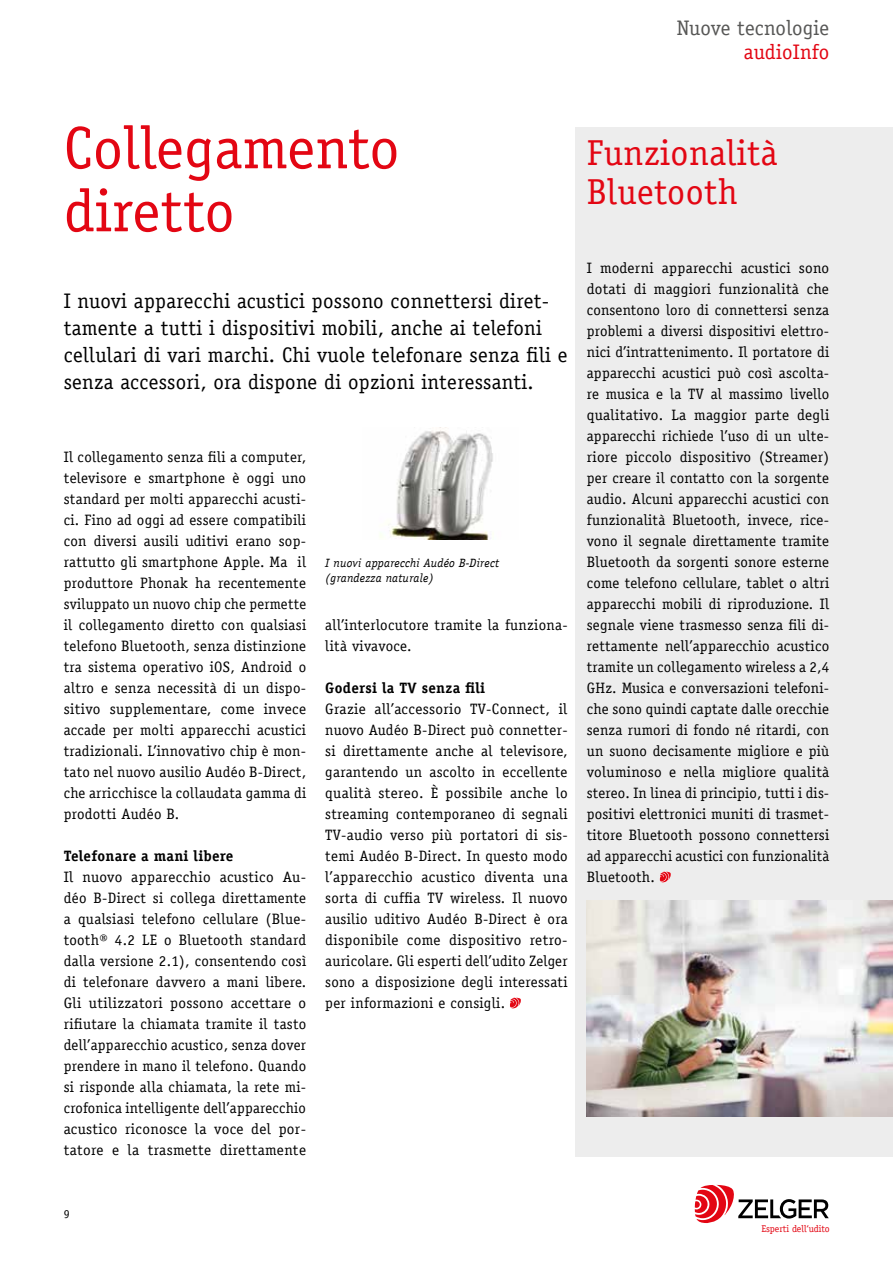
<style>
.page{position:relative;width:893px;height:1263px;background:#fff}
.page>*{position:absolute;margin:0;border:0;box-sizing:border-box;transform-origin:0 0}
.t1{font:60px/63px "Officina Serif";letter-spacing:.005em;color:#e30613}
.t2{font:36px/39px "Officina Serif";letter-spacing:.01em;color:#e30613}
.t3{font:21px/27px "Officina Serif";letter-spacing:.015em;color:#000}
.t4{font:21px "Officina Serif";letter-spacing:.01em;color:#575756}
.t5{font:21px "Officina Serif";letter-spacing:.01em;color:#e30613}
.t6{font:15px/21px "Officina Serif";letter-spacing:.02em;color:#000;text-align:justify}
.t7{font:700 15px "Officina Serif";letter-spacing:.02em;color:#000}
.t8{font:italic 12px/15px "Officina Serif";letter-spacing:.02em;color:#000}
.t9{font:12px "Officina Serif";color:#000}
.t10{font:9.75px "Officina Serif";color:#e30613}
</style>
<div class="page">
<svg style="left:695px;top:1185px;width:134px;height:38px"></svg>
<div style="left:575px;top:127px;width:318px;height:1029px;background:#ededed"></div>
<svg style="left:660px;top:872px;width:11px;height:10px"></svg>
<svg style="left:510px;top:998px;width:11px;height:10px"></svg>
<img style="left:380px;top:427px;width:113px;height:112px">
<img style="left:587px;top:900px;width:306px;height:217px">
<h3 class="t4" style="left:677px;top:16px;width:154px">Nuove tecnologie</h3>
<h3 class="t5" style="left:744px;top:40px;width:87px">audioInfo</h3>
<h1 class="t1" style="left:64px;top:117px;width:337px">Collegamento diretto</h1>
<h3 class="t3" style="left:64px;top:287px;width:505px">I nuovi apparecchi acustici possono connettersi diret&shy;tamente a tutti i dispositivi mobili, anche ai telefoni cellulari di vari marchi. Chi vuole telefonare senza fili e senza accessori, ora dispone di opzioni interessanti.</h3>
<p class="t6" style="left:64px;top:447px;width:244px">Il collegamento senza fili a computer, televisore e smartphone è oggi uno standard per molti apparecchi acusti&shy;ci. Fino ad oggi ad essere compatibili con diversi ausili uditivi erano sop&shy;rattutto gli smartphone Apple. Ma il produttore Phonak ha recentemente sviluppato un nuovo chip che permette il collegamento diretto con qualsiasi telefono Bluetooth, senza distinzione tra sistema operativo iOS, Android o altro e senza necessità di un dispo&shy;sitivo supplementare, come invece accade per molti apparecchi acustici tradizionali. L’innovativo chip è mon&shy;tato nel nuovo ausilio Audéo B-Direct, che arricchisce la collaudata gamma di prodotti Audéo B.</p>
<p class="t7" style="left:64px;top:847px;width:171px">Telefonare a mani libere</p>
<p class="t6" style="left:64px;top:867px;width:244px">Il nuovo apparecchio acustico Au&shy;déo B-Direct si collega direttamente a qualsiasi telefono cellulare (Blue&shy;tooth® 4.2 LE o Bluetooth standard dalla versione 2.1), consentendo così di telefonare davvero a mani libere.<br>Gli utilizzatori possono accettare o rifiutare la chiamata tramite il tasto dell’apparecchio acustico, senza dover prendere in mano il telefono. Quando si risponde alla chiamata, la rete mi&shy;crofonica intelligente dell’apparecchio acustico riconosce la voce del por&shy;tatore e la trasmette direttamente</p>
<p class="t8" style="left:325px;top:556px;width:175px">I nuovi apparecchi Audéo B-Direct (grandezza naturale)</p>
<p class="t6" style="left:325px;top:615px;width:244px">all’interlocutore tramite la funziona&shy;lità vivavoce.</p>
<p class="t7" style="left:325px;top:679px;width:161px">Godersi la TV senza fili</p>
<p class="t6" style="left:325px;top:699px;width:244px">Grazie all’accessorio TV-Connect, il nuovo Audéo B-Direct può connetter&shy;si direttamente anche al televisore, garantendo un ascolto in eccellente qualità stereo. È possibile anche lo streaming contemporaneo di segnali TV-audio verso più portatori di sis&shy;temi Audéo B-Direct. In questo modo l’apparecchio acustico diventa una sorta di cuffia TV wireless. Il nuovo ausilio uditivo Audéo B-Direct è ora disponibile come dispositivo retro&shy;auricolare. Gli esperti dell’udito Zelger sono a disposizione degli interessati per informazioni e consigli.</p>
<h2 class="t2" style="left:587px;top:134px;width:192px">Funzionalità<br>Bluetooth</h2>
<p class="t6" style="left:587px;top:258px;width:244px">I moderni apparecchi acustici sono dotati di maggiori funzionalità che consentono loro di connettersi senza problemi a diversi dispositivi elettro&shy;nici d’intrattenimento. Il portatore di apparecchi acustici può così ascolta&shy;re musica e la TV al massimo livello qualitativo. La maggior parte degli apparecchi richiede l’uso di un ulte&shy;riore piccolo dispositivo (Streamer) per creare il contatto con la sorgente audio. Alcuni apparecchi acustici con funzionalità Bluetooth, invece, rice&shy;vono il segnale direttamente tramite Bluetooth da sorgenti sonore esterne come telefono cellulare, tablet o altri apparecchi mobili di riproduzione. Il segnale viene trasmesso senza fili di&shy;rettamente nell’apparecchio acustico tramite un collegamento wireless a 2,4<br>GHz. Musica e conversazioni telefoni&shy;che sono quindi captate dalle orecchie senza rumori di fondo né ritardi, con un suono decisamente migliore e più voluminoso e nella migliore qualità stereo. In linea di principio, tutti i dis&shy;positivi elettronici muniti di trasmet&shy;titore Bluetooth possono connettersi ad apparecchi acustici con funzionalità Bluetooth.</p>
<p class="t9" style="left:64px;top:1207px;width:7px">9</p>
<p class="t10" style="left:761px;top:1222px;width:70px">Esperti dell‘udito</p>
</div>
